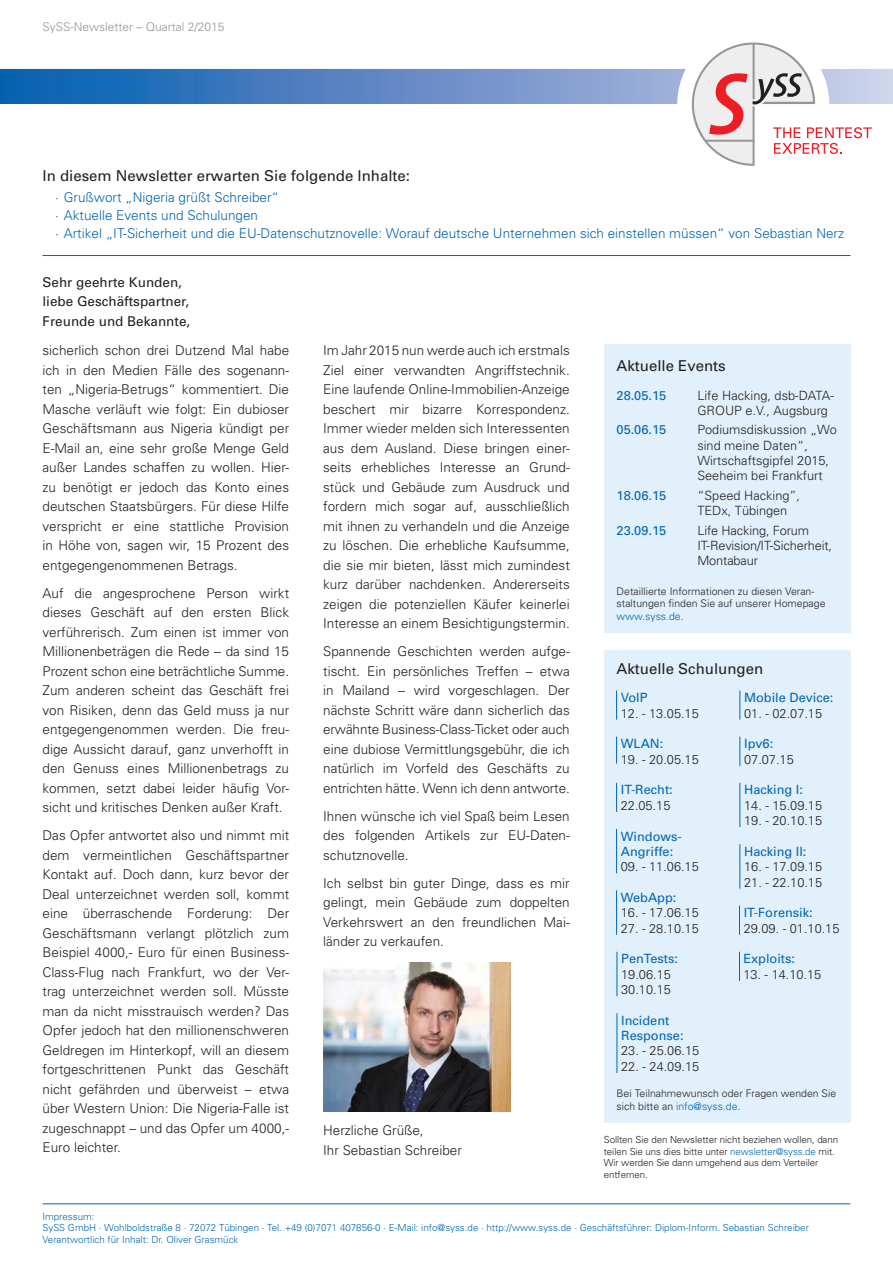
<style>
.page{position:relative;width:893px;height:1263px;background:#fff}
.page>*{position:absolute;margin:0;border:0;box-sizing:border-box;transform-origin:0 0}
.Kasten_Überschrift{font:15px "Univers";color:#231f20}
.Fließtext{font:300 13.5px/19.5px "Univers";color:#231f20;text-align:justify}
.t1{font:300 13.5px "Univers";color:#0166b3}
.t2{font:13.5px/19.5px "Univers";color:#231f20}
.Schulungen{font:300 12.75px/15.3px "Univers";color:#231f20}
.Events{font:300 12.75px/15.3px "Univers";color:#231f20}
.Schulungen-2{font:12.75px/15.3px "Univers";color:#0166b3}
.Events-2{font:12.75px "Univers";color:#0166b3}
.t3{font:300 12px "Univers";color:#939598}
.Kasten_Fließtext{font:300 10.5px/12.6px "Univers";color:#231f20}
.t4{font:300 9.75px/11.7px "Univers";color:#0166b3}
.t5{font:300 9.75px/11.7px "Univers";letter-spacing:-.01em;color:#231f20}
.s1{color:#0166b3}
.s2{font-weight:300;color:#231f20}
.s3{font-weight:400;color:#0166b3}
</style>
<div class="page">
<hr style="left:43px;top:1203px;width:807px;height:1px;background:#0166b3">
<hr style="left:43px;top:255px;width:807px;height:1px;background:#0166b3">
<svg style="left:0;top:43px;width:893px;height:123px"></svg>
<div style="left:604px;top:650px;width:246px;height:472px;background:#e1f0fa"></div>
<hr style="left:616px;top:690px;width:1px;height:30px;background:#0166b3">
<hr style="left:617px;top:1013px;width:1px;height:60px;background:#0166b3">
<hr style="left:739px;top:690px;width:1px;height:30px;background:#0166b3">
<svg style="left:616px;top:783px;width:1px;height:29px"></svg>
<hr style="left:616px;top:829px;width:1px;height:44px;background:#0166b3">
<hr style="left:739px;top:783px;width:1px;height:44px;background:#0166b3">
<hr style="left:739px;top:844px;width:1px;height:45px;background:#0166b3">
<hr style="left:617px;top:952px;width:1px;height:44px;background:#0166b3">
<hr style="left:616px;top:890px;width:1px;height:45px;background:#0166b3">
<svg style="left:739px;top:952px;width:1px;height:29px"></svg>
<svg style="left:616px;top:737px;width:1px;height:27px"></svg>
<svg style="left:739px;top:737px;width:1px;height:29px"></svg>
<div style="left:604px;top:344px;width:246px;height:289px;background:#e1f0fa"></div>
<img style="left:323px;top:962px;width:188px;height:150px">
<svg style="left:739px;top:906px;width:1px;height:29px"></svg>
<p class="t3" style="left:43px;top:19px;width:184px">SySS-Newsletter – Quartal 2/2015</p>
<p class="Kasten_Überschrift" style="left:43px;top:167px;width:369px">In diesem Newsletter erwarten Sie folgende Inhalte:</p>
<p class="t1" style="left:55px;top:189px;width:225px">· Grußwort „Nigeria grüßt Schreiber“</p>
<p class="t1" style="left:55px;top:207px;width:204px">· Aktuelle Events und Schulungen</p>
<p class="t1" style="left:55px;top:226px;width:790px">· Artikel „IT-Sicherheit und die EU-Datenschutznovelle: Worauf deutsche Unternehmen sich einstellen müssen“ von Sebastian Nerz</p>
<p class="t2" style="left:43px;top:272px;width:149px">Sehr geehrte Kunden, liebe Geschäftspartner,<br>Freunde und Bekannte,</p>
<p class="Fließtext" style="left:43px;top:341px;width:248px">sicherlich schon drei Dutzend Mal habe ich in den Medien Fälle des sogenann&shy;ten „Nigeria-Betrugs“ kommentiert. Die Masche verläuft wie folgt: Ein dubioser Geschäftsmann aus Nigeria kündigt per E-Mail an, eine sehr große Menge Geld außer Landes schaffen zu wollen. Hier&shy;zu benötigt er jedoch das Konto eines deutschen Staatsbürgers. Für diese Hilfe verspricht er eine stattliche Provision in Höhe von, sagen wir, 15 Prozent des entgegengenommenen Betrags.</p>
<p class="Fließtext" style="left:43px;top:583px;width:248px">Auf die angesprochene Person wirkt dieses Geschäft auf den ersten Blick verführerisch. Zum einen ist immer von Millionenbeträgen die Rede – da sind 15<br>Prozent schon eine beträchtliche Summe.<br>Zum anderen scheint das Geschäft frei von Risiken, denn das Geld muss ja nur entgegengenommen werden. Die freu&shy;dige Aussicht darauf, ganz unverhofft in den Genuss eines Millionenbetrags zu kommen, setzt dabei leider häufig Vor&shy;sicht und kritisches Denken außer Kraft.</p>
<p class="Fließtext" style="left:43px;top:826px;width:248px">Das Opfer antwortet also und nimmt mit dem vermeintlichen Geschäftspartner Kontakt auf. Doch dann, kurz bevor der Deal unterzeichnet werden soll, kommt eine überraschende Forderung: Der Geschäftsmann verlangt plötzlich zum Beispiel 4000,- Euro für einen Business-Class-Flug nach Frankfurt, wo der Ver&shy;trag unterzeichnet werden soll. Müsste man da nicht misstrauisch werden? Das Opfer jedoch hat den millionenschweren Geldregen im Hinterkopf, will an diesem fortgeschrittenen Punkt das Geschäft nicht gefährden und überweist – etwa über Western Union: Die Nigeria-Falle ist zugeschnappt – und das Opfer um 4000,- Euro leichter.</p>
<p class="Fließtext" style="left:323px;top:341px;width:248px">Im Jahr 2015 nun werde auch ich erstmals Ziel einer verwandten Angriffstechnik.<br>Eine laufende Online-Immobilien-Anzeige beschert mir bizarre Korrespondenz.<br>Immer wieder melden sich Interessenten aus dem Ausland. Diese bringen einer&shy;seits erhebliches Interesse an Grund&shy;stück und Gebäude zum Ausdruck und fordern mich sogar auf, ausschließlich mit ihnen zu verhandeln und die Anzeige zu löschen. Die erhebliche Kaufsumme, die sie mir bieten, lässt mich zumindest kurz darüber nachdenken. Andererseits zeigen die potenziellen Käufer keinerlei Interesse an einem Besichtigungstermin.</p>
<p class="Fließtext" style="left:323px;top:642px;width:248px">Spannende Geschichten werden aufge&shy;tischt. Ein persönliches Treffen – etwa in Mailand – wird vorgeschlagen. Der nächste Schritt wäre dann sicherlich das erwähnte Business-Class-Ticket oder auch eine dubiose Vermittlungsgebühr, die ich natürlich im Vorfeld des Geschäfts zu entrichten hätte. Wenn ich denn antworte.</p>
<p class="Fließtext" style="left:323px;top:806px;width:248px">Ihnen wünsche ich viel Spaß beim Lesen des folgenden Artikels zur EU-Daten&shy;schutznovelle.</p>
<p class="Fließtext" style="left:323px;top:873px;width:248px">Ich selbst bin guter Dinge, dass es mir gelingt, mein Gebäude zum doppelten Verkehrswert an den freundlichen Mai&shy;länder zu verkaufen.</p>
<p class="Fließtext" style="left:323px;top:1121px;width:102px">Herzliche Grüße,</p>
<p class="Fließtext" style="left:323px;top:1140px;width:140px">Ihr Sebastian Schreiber</p>
<p class="Kasten_Überschrift" style="left:617px;top:357px;width:111px">Aktuelle Events</p>
<p class="Events-2" style="left:617px;top:388px;width:51px">28.05.15</p>
<p class="Events" style="left:697px;top:387px;width:138px">Life Hacking, dsb-DATA-<br>GROUP e.V., Augsburg</p>
<p class="Events-2" style="left:617px;top:422px;width:51px">05.06.15</p>
<p class="Events" style="left:697px;top:422px;width:141px">Podiumsdiskussion „Wo sind meine Daten“,<br>Wirtschaftsgipfel 2015,<br>Seeheim bei Frankfurt</p>
<p class="Events-2" style="left:617px;top:488px;width:51px">18.06.15</p>
<p class="Events" style="left:697px;top:488px;width:104px">“Speed Hacking”,<br>TEDx, Tübingen</p>
<p class="Events-2" style="left:617px;top:523px;width:51px">23.09.15</p>
<p class="Events" style="left:697px;top:522px;width:136px">Life Hacking, Forum<br>IT-Revision/IT-Sicherheit,<br>Montabaur</p>
<p class="Kasten_Fließtext" style="left:617px;top:585px;width:210px">Detaillierte Informationen zu diesen Veran&shy;staltungen finden Sie auf unserer Homepage <span class="s1">www.syss.de</span>.</p>
<p class="Kasten_Überschrift" style="left:617px;top:660px;width:148px">Aktuelle Schulungen</p>
<p class="Schulungen-2" style="left:621px;top:690px;width:28px">VoIP</p>
<p class="Schulungen" style="left:621px;top:705px;width:79px">12. - 13.05.15</p>
<p class="Schulungen-2" style="left:621px;top:736px;width:44px">WLAN:</p>
<p class="Schulungen" style="left:621px;top:751px;width:79px">19. - 20.05.15</p>
<p class="Schulungen-2" style="left:621px;top:782px;width:53px">IT-Recht:<br><span class="s2">22.05.15</span></p>
<p class="Schulungen-2" style="left:621px;top:828px;width:62px">Windows-<br>Angriffe:</p>
<p class="Schulungen" style="left:621px;top:859px;width:79px">09. - 11.06.15</p>
<p class="Schulungen-2" style="left:621px;top:890px;width:57px">WebApp:</p>
<p class="Schulungen" style="left:621px;top:905px;width:79px">16. - 17.06.15</p>
<p class="Schulungen" style="left:621px;top:920px;width:79px">27. - 28.10.15</p>
<p class="Schulungen" style="left:621px;top:951px;width:58px"><span class="s3">PenTests:<br></span>19.06.15<br>30.10.15</p>
<p class="Schulungen-2" style="left:621px;top:1013px;width:64px">Incident<br>Response:</p>
<p class="Schulungen" style="left:621px;top:1043px;width:79px">23. - 25.06.15</p>
<p class="Schulungen" style="left:621px;top:1058px;width:79px">22. - 24.09.15</p>
<p class="Schulungen-2" style="left:744px;top:690px;width:91px">Mobile Device:</p>
<p class="Schulungen" style="left:744px;top:705px;width:79px">01. - 02.07.15</p>
<p class="Schulungen" style="left:744px;top:736px;width:51px"><span class="s3">Ipv6:<br></span>07.07.15</p>
<p class="Schulungen-2" style="left:744px;top:782px;width:60px">Hacking I:</p>
<p class="Schulungen" style="left:744px;top:798px;width:79px">14. - 15.09.15</p>
<p class="Schulungen" style="left:744px;top:813px;width:79px">19. - 20.10.15</p>
<p class="Schulungen-2" style="left:744px;top:844px;width:64px">Hacking II:</p>
<p class="Schulungen" style="left:744px;top:859px;width:79px">16. - 17.09.15</p>
<p class="Schulungen" style="left:744px;top:874px;width:79px">21. - 22.10.15</p>
<p class="Schulungen" style="left:744px;top:905px;width:97px"><span class="s3">IT-Forensik:<br></span>29.09. - 01.10.15</p>
<p class="Schulungen-2" style="left:743px;top:951px;width:53px">Exploits:</p>
<p class="Schulungen" style="left:743px;top:966px;width:79px">13. - 14.10.15</p>
<p class="Kasten_Fließtext" style="left:617px;top:1087px;width:221px">Bei Teilnahmewunsch oder Fragen wenden Sie sich bitte an <span class="s1">info@syss.de</span>.</p>
<p class="t5" style="left:604px;top:1133px;width:236px">Sollten Sie den Newsletter nicht beziehen wollen, dann teilen Sie uns dies bitte unter <span class="s1">newsletter@syss.de</span> mit.<br>Wir werden Sie dann umgehend aus dem Verteiler entfernen.</p>
<p class="t4" style="left:43px;top:1210px;width:54px">Impressum:</p>
<p class="t4" style="left:43px;top:1222px;width:768px">SySS GmbH · Wohlboldstraße 8 · 72072 Tübingen · Tel. +49 (0)7071 407856-0 · E-Mail: info@syss.de · http://www.syss.de · Geschäftsführer: Diplom-Inform. Sebastian Schreiber<br>Verantwortlich für Inhalt: Dr. Oliver Grasmück</p>
</div>
